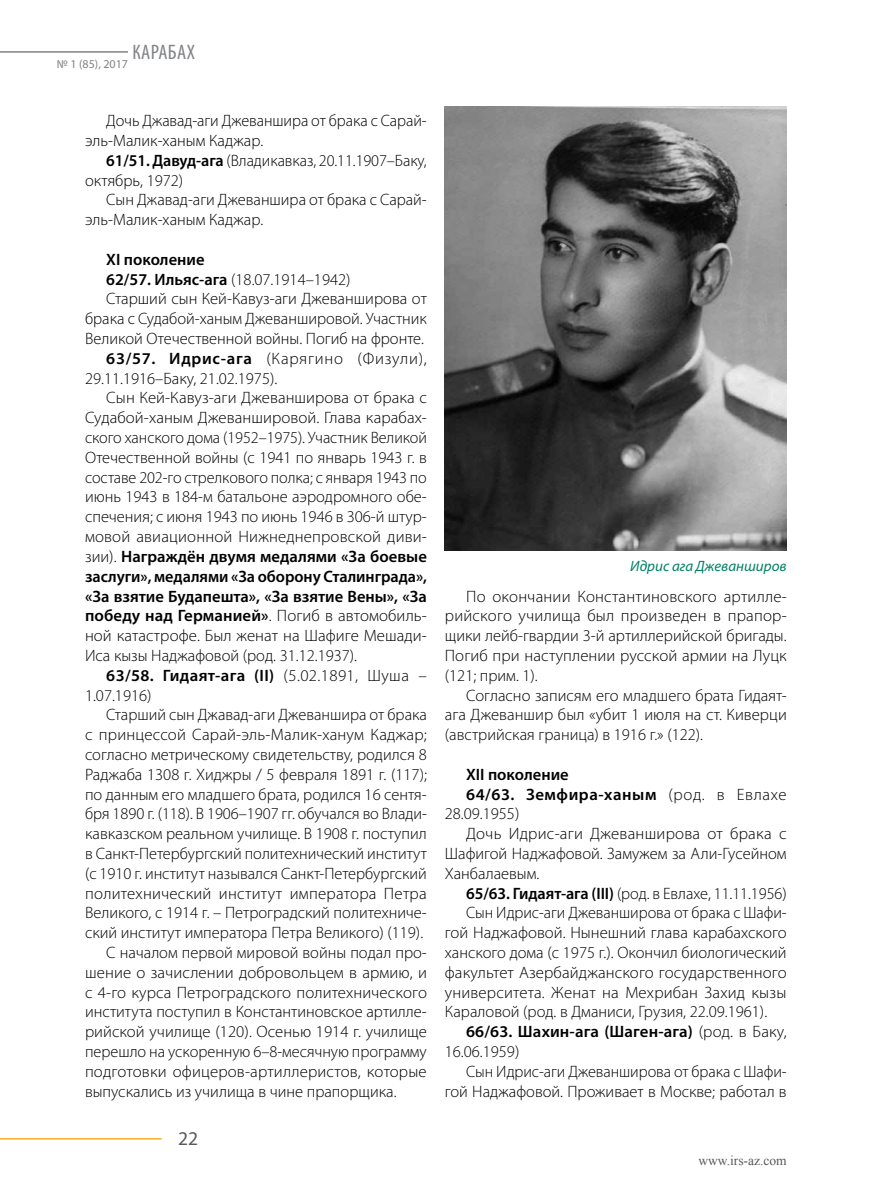
<style>
.page{position:relative;width:893px;height:1191px;background:#fff}
.page>*{position:absolute;margin:0;border:0;box-sizing:border-box;transform-origin:0 0}
.t1{font:19.5px "Myriad Pro";color:#58595b}
.t2{font:300 16.5px/19.8px "Myriad Pro";color:#000}
.t3{font:600 16.5px "Myriad Pro";color:#000}
.t4{font:600 16.5px "Myriad Pro";letter-spacing:.02em;color:#000}
.t5{font:300 16.5px "Myriad Pro";letter-spacing:.045em;color:#000}
.t6{font:600 16.5px "Myriad Pro";letter-spacing:.03em;color:#000}
.t7{font:italic 15px "Myriad Pro";color:#008265}
.t8{font:13.5px "Times New Roman";color:#58595b}
.t9{font:12px "Myriad Pro";color:#808285}
.s1{font-weight:600}
.s2{font-weight:300}
</style>
<div class="page">
<hr style="left:0;top:51px;width:128px;height:2px;background:#808285">
<hr style="left:0;top:1138px;width:162px;height:1px;background:#fcaf17">
<img style="left:445px;top:106px;width:342px;height:445px">
<p class="t9" style="left:57px;top:56px;width:139px">№ 1 (85), 2017 <sup>КАРАБАХ</sup></p>
<p class="t2" style="left:85px;top:111px;width:343px;text-indent:21px">Дочь Джавад-аги Джеваншира от брака с Сарай&shy;эль-Малик-ханым Каджар.</p>
<p class="t2" style="left:85px;top:151px;width:343px;text-indent:21px"><span class="s1">61/51. Давуд-ага</span> (Владикавказ, 20.11.1907–Баку, октябрь, 1972)</p>
<p class="t2" style="left:85px;top:190px;width:343px;text-indent:21px">Сын Джавад-аги Джеваншира от брака с Сарай&shy;эль-Малик-ханым Каджар.</p>
<p class="t3" style="left:106px;top:249px;width:100px">XI поколение</p>
<p class="t2" style="left:106px;top:269px;width:246px"><span class="s1">62/57. Ильяс-ага</span> (18.07.1914–1942)</p>
<p class="t2" style="left:106px;top:289px;width:322px">Старший сын Кей-Кавуз-аги Джеванширова от</p>
<p class="t2" style="left:85px;top:309px;width:343px">брака с Судабой-ханым Джеваншировой. Участник</p>
<p class="t2" style="left:85px;top:329px;width:341px">Великой Отечественной войны. Погиб на фронте.</p>
<p class="t5" style="left:106px;top:349px;width:322px"><span class="s1">63/57. Идрис-ага</span> (Карягино (Физули),</p>
<p class="t2" style="left:85px;top:368px;width:194px">29.11.1916–Баку, 21.02.1975).</p>
<p class="t2" style="left:106px;top:388px;width:322px">Сын Кей-Кавуз-аги Джеванширова от брака с</p>
<p class="t2" style="left:85px;top:408px;width:343px">Судабой-ханым Джеваншировой. Глава карабах-</p>
<p class="t2" style="left:85px;top:428px;width:343px">ского ханского дома (1952–1975). Участник Великой</p>
<p class="t2" style="left:85px;top:448px;width:343px">Отечественной войны (с 1941 по январь 1943 г. в</p>
<p class="t2" style="left:85px;top:467px;width:343px">составе 202-го стрелкового полка; с января 1943 по</p>
<p class="t2" style="left:85px;top:487px;width:343px">июнь 1943 в 184-м батальоне аэродромного обе-</p>
<p class="t2" style="left:85px;top:507px;width:343px">спечения; с июня 1943 по июнь 1946 в 306-й штур-</p>
<p class="t2" style="left:85px;top:527px;width:343px">мовой авиационной Нижнеднепровской диви-</p>
<p class="t3" style="left:85px;top:546px;width:343px"><span class="s2">зии).</span> Награждён двумя медалями «За боевые</p>
<p class="t3" style="left:85px;top:565px;width:343px">заслуги», медалями «За оборону Сталинграда»,</p>
<p class="t3" style="left:85px;top:585px;width:343px">«За взятие Будапешта», «За взятие Вены», «За</p>
<p class="t3" style="left:85px;top:605px;width:343px">победу над Германией»<span class="s2">. Погиб в автомобиль-</span></p>
<p class="t2" style="left:85px;top:626px;width:343px">ной катастрофе. Был женат на Шафиге Мешади-</p>
<p class="t2" style="left:85px;top:646px;width:274px">Иса кызы Наджафовой (род. 31.12.1937).</p>
<p class="t4" style="left:106px;top:664px;width:322px">63/58. Гидаят-ага (II) <span class="s2">(5.02.1891, Шуша –</span></p>
<p class="t2" style="left:85px;top:685px;width:68px">1.07.1916)</p>
<p class="t2" style="left:106px;top:705px;width:322px">Старший сын Джавад-аги Джеваншира от брака</p>
<p class="t2" style="left:85px;top:725px;width:343px">с принцессой Сарай-эль-Малик-ханум Каджар;</p>
<p class="t2" style="left:85px;top:745px;width:343px">согласно метрическому свидетельству, родился 8</p>
<p class="t2" style="left:85px;top:764px;width:343px">Раджаба 1308 г. Хиджры / 5 февраля 1891 г. (117);</p>
<p class="t2" style="left:85px;top:784px;width:343px">по данным его младшего брата, родился 16 сентя-</p>
<p class="t2" style="left:85px;top:804px;width:343px">бря 1890 г. (118). В 1906–1907 гг. обучался во Влади-</p>
<p class="t2" style="left:85px;top:824px;width:343px">кавказском реальном училище. В 1908 г. поступил</p>
<p class="t2" style="left:85px;top:844px;width:343px">в Санкт-Петербургский политехнический институт</p>
<p class="t2" style="left:85px;top:863px;width:343px">(с 1910 г. институт назывался Санкт-Петербургский</p>
<p class="t2" style="left:85px;top:883px;width:343px">политехнический институт императора Петра</p>
<p class="t2" style="left:85px;top:903px;width:343px">Великого, с 1914 г. – Петроградский политехниче-</p>
<p class="t2" style="left:85px;top:923px;width:340px">ский институт императора Петра Великого) (119).</p>
<p class="t2" style="left:106px;top:943px;width:322px">С началом первой мировой войны подал про-</p>
<p class="t2" style="left:85px;top:962px;width:343px">шение о зачислении добровольцем в армию, и</p>
<p class="t2" style="left:85px;top:982px;width:343px">с 4-го курса Петроградского политехнического</p>
<p class="t2" style="left:85px;top:1002px;width:343px">института поступил в Константиновское артилле-</p>
<p class="t2" style="left:85px;top:1022px;width:343px">рийской училище (120). Осенью 1914 г. училище</p>
<p class="t2" style="left:85px;top:1042px;width:343px">перешло на ускоренную 6–8-месячную программу</p>
<p class="t2" style="left:85px;top:1061px;width:343px">подготовки офицеров-артиллеристов, которые</p>
<p class="t2" style="left:85px;top:1081px;width:313px">выпускались из училища в чине прапорщика.</p>
<p class="t1" style="left:178px;top:1126px;width:22px">22</p>
<p class="t7" style="left:630px;top:557px;width:158px">Идрис ага Джеванширов</p>
<p class="t2" style="left:445px;top:586px;width:343px;text-align:justify;text-indent:21px">По окончании Константиновского артилле&shy;рийского училища был произведен в прапор&shy;щики лейб-гвардии 3-й артиллерийской бригады.<br>Погиб при наступлении русской армии на Луцк (121; прим. 1).</p>
<p class="t2" style="left:445px;top:685px;width:343px;text-align:justify;text-indent:21px">Согласно записям его младшего брата Гидаят&shy;ага Джеваншир был «убит 1 июля на ст. Киверци (австрийская граница) в 1916 г.» (122).</p>
<p class="t3" style="left:466px;top:763px;width:104px">XII поколение</p>
<p class="t6" style="left:466px;top:783px;width:322px">64/63. Земфира-ханым <span class="s2">(род. в Евлахе</span></p>
<p class="t2" style="left:445px;top:804px;width:76px">28.09.1955)</p>
<p class="t2" style="left:466px;top:824px;width:322px">Дочь Идрис-аги Джеванширова от брака с</p>
<p class="t2" style="left:445px;top:844px;width:343px">Шафигой Наджафовой. Замужем за Али-Гусейном</p>
<p class="t2" style="left:445px;top:863px;width:96px">Ханбалаевым.</p>
<p class="t2" style="left:466px;top:883px;width:322px"><span class="s1">65/63. Гидаят-ага (III)</span> (род. в Евлахе, 11.11.1956)</p>
<p class="t2" style="left:466px;top:903px;width:322px">Сын Идрис-аги Джеванширова от брака с Шафи-</p>
<p class="t2" style="left:445px;top:923px;width:343px">гой Наджафовой. Нынешний глава карабахского</p>
<p class="t2" style="left:445px;top:943px;width:343px">ханского дома (с 1975 г.). Окончил биологический</p>
<p class="t2" style="left:445px;top:962px;width:343px">факультет Азербайджанского государственного</p>
<p class="t2" style="left:445px;top:982px;width:343px">университета. Женат на Мехрибан Захид кызы</p>
<p class="t2" style="left:445px;top:1002px;width:324px">Караловой (род. в Дманиси, Грузия, 22.09.1961).</p>
<p class="t3" style="left:466px;top:1021px;width:322px">66/63. Шахин-ага (Шаген-ага) <span class="s2">(род. в Баку,</span></p>
<p class="t2" style="left:445px;top:1042px;width:76px">16.06.1959)</p>
<p class="t2" style="left:466px;top:1061px;width:322px">Сын Идрис-аги Джеванширова от брака с Шафи-</p>
<p class="t2" style="left:445px;top:1081px;width:343px">гой Наджафовой. Проживает в Москве; работал в</p>
<p class="t8" style="left:698px;top:1151px;width:90px">www.irs-az.com</p>
</div>
